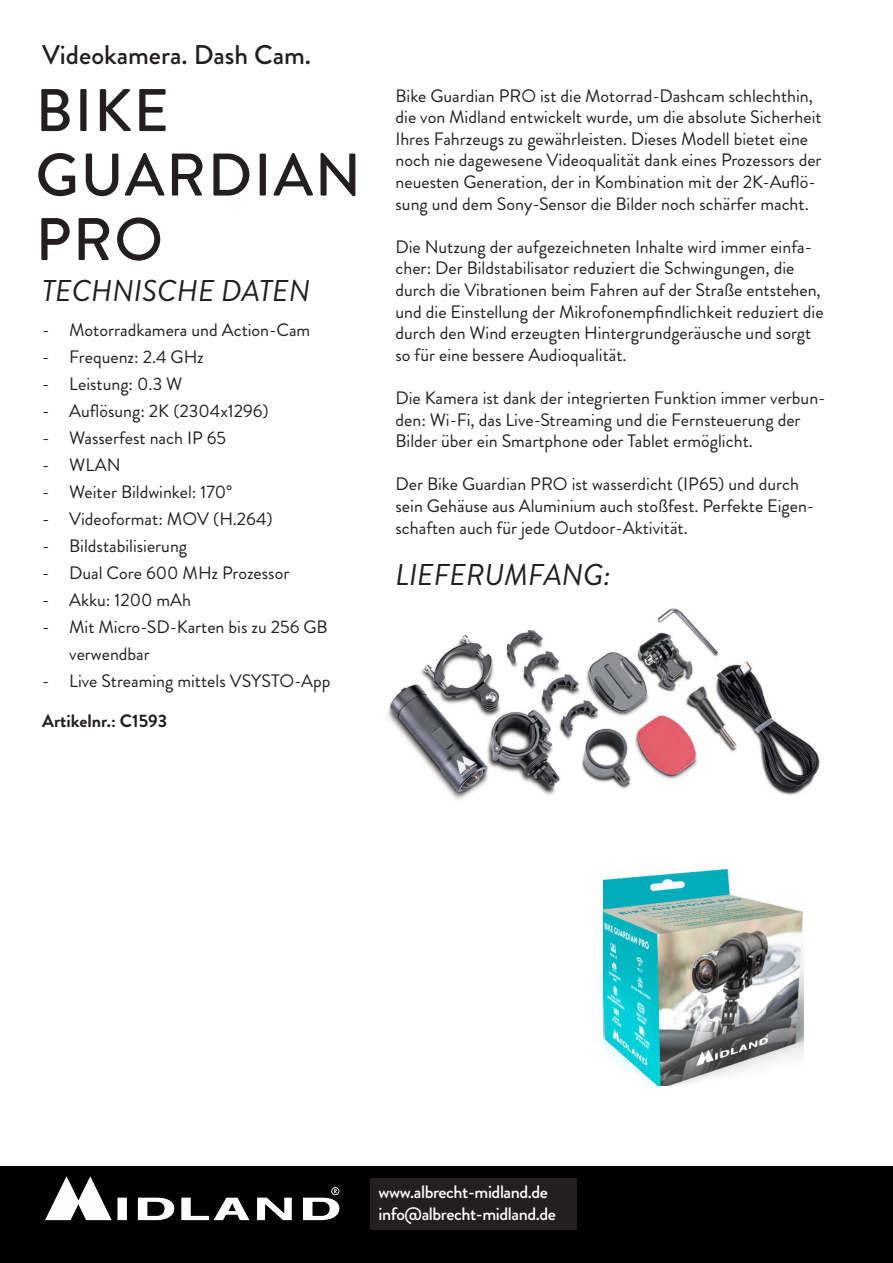
<style>
.page{position:relative;width:893px;height:1263px;background:#fff}
.page>*{position:absolute;margin:0;border:0;box-sizing:border-box;transform-origin:0 0}
.t1{font:500 60px/64.5px "Brandon Grotesque";letter-spacing:.025em;color:#231f20}
.t2{font:italic 30px "Brandon Grotesque";color:#231f20}
.t3{font:500 27px "Brandon Grotesque";color:#231f20}
.t4{font:18px/21.6px "Brandon Grotesque";color:#231f20}
.t5{font:500 18px/21.6px "Brandon Grotesque";letter-spacing:-.025em;color:#fff}
.t6{font:700 18px "Brandon Grotesque";color:#231f20}
</style>
<div class="page">
<div style="left:0;top:1166px;width:893px;height:97px;background:#000"></div>
<svg style="left:45px;top:1176px;width:294px;height:44px"></svg>
<img style="left:604px;top:869px;width:199px;height:217px">
<img style="left:387px;top:608px;width:433px;height:192px">
<div style="left:370px;top:1178px;width:206px;height:52px;background:#231f20"></div>
<h3 class="t3" style="left:42px;top:36px;width:270px">Videokamera. Dash Cam.</h3>
<h1 class="t1" style="left:36px;top:79px;width:327px">BIKE<br>GUARDIAN<br>PRO</h1>
<h2 class="t2" style="left:42px;top:270px;width:269px">TECHNISCHE DATEN</h2>
<p class="t4" style="left:42px;top:319px;width:270px">- Motorradkamera und Action-Cam</p>
<p class="t4" style="left:42px;top:346px;width:163px">- Frequenz: 2.4 GHz</p>
<p class="t4" style="left:42px;top:373px;width:142px">- Leistung: 0.3 W</p>
<p class="t4" style="left:42px;top:400px;width:228px">- Auflösung: 2K (2304x1296)</p>
<p class="t4" style="left:42px;top:427px;width:185px">- Wasserfest nach IP 65</p>
<p class="t4" style="left:42px;top:454px;width:80px">- WLAN</p>
<p class="t4" style="left:42px;top:481px;width:191px">- Weiter Bildwinkel: 170°</p>
<p class="t4" style="left:42px;top:508px;width:232px">- Videoformat: MOV (H.264)</p>
<p class="t4" style="left:42px;top:535px;width:146px">- Bildstabilisierung</p>
<p class="t4" style="left:42px;top:562px;width:249px">- Dual Core 600 MHz Prozessor</p>
<p class="t4" style="left:42px;top:589px;width:150px">- Akku: 1200 mAh</p>
<p class="t4" style="left:69px;top:613px;width:260px;line-height:27px;text-indent:-27px">- Mit Micro-SD-Karten bis zu 256 GB verwendbar</p>
<p class="t4" style="left:42px;top:670px;width:290px">- Live Streaming mittels VSYSTO-App</p>
<p class="t6" style="left:42px;top:708px;width:126px">Artikelnr.: C1593</p>
<p class="t4" style="left:395px;top:85px;width:428px">Bike Guardian PRO ist die Motorrad-Dashcam schlechthin, die von Midland entwickelt wurde, um die absolute Sicherheit Ihres Fahrzeugs zu gewährleisten. Dieses Modell bietet eine noch nie dagewesene Videoqualität dank eines Prozessors der neuesten Generation, der in Kombination mit der 2K-Auflö&shy;sung und dem Sony-Sensor die Bilder noch schärfer macht.</p>
<p class="t4" style="left:395px;top:236px;width:430px">Die Nutzung der aufgezeichneten Inhalte wird immer einfa&shy;cher: Der Bildstabilisator reduziert die Schwingungen, die durch die Vibrationen beim Fahren auf der Straße entstehen, und die Einstellung der Mikrofonempfindlichkeit reduziert die durch den Wind erzeugten Hintergrundgeräusche und sorgt so für eine bessere Audioqualität.</p>
<p class="t4" style="left:395px;top:387px;width:432px">Die Kamera ist dank der integrierten Funktion immer verbun&shy;den: Wi-Fi, das Live-Streaming und die Fernsteuerung der<br>Bilder über ein Smartphone oder Tablet ermöglicht.</p>
<p class="t4" style="left:395px;top:474px;width:420px">Der Bike Guardian PRO ist wasserdicht (IP65) und durch sein Gehäuse aus Aluminium auch stoßfest. Perfekte Eigen&shy;schaften auch für jede Outdoor-Aktivität.</p>
<h2 class="t2" style="left:395px;top:554px;width:217px">LIEFERUMFANG:</h2>
<p class="t5" style="left:379px;top:1182px;width:179px">www.albrecht-midland.de info@albrecht-midland.de</p>
</div>
